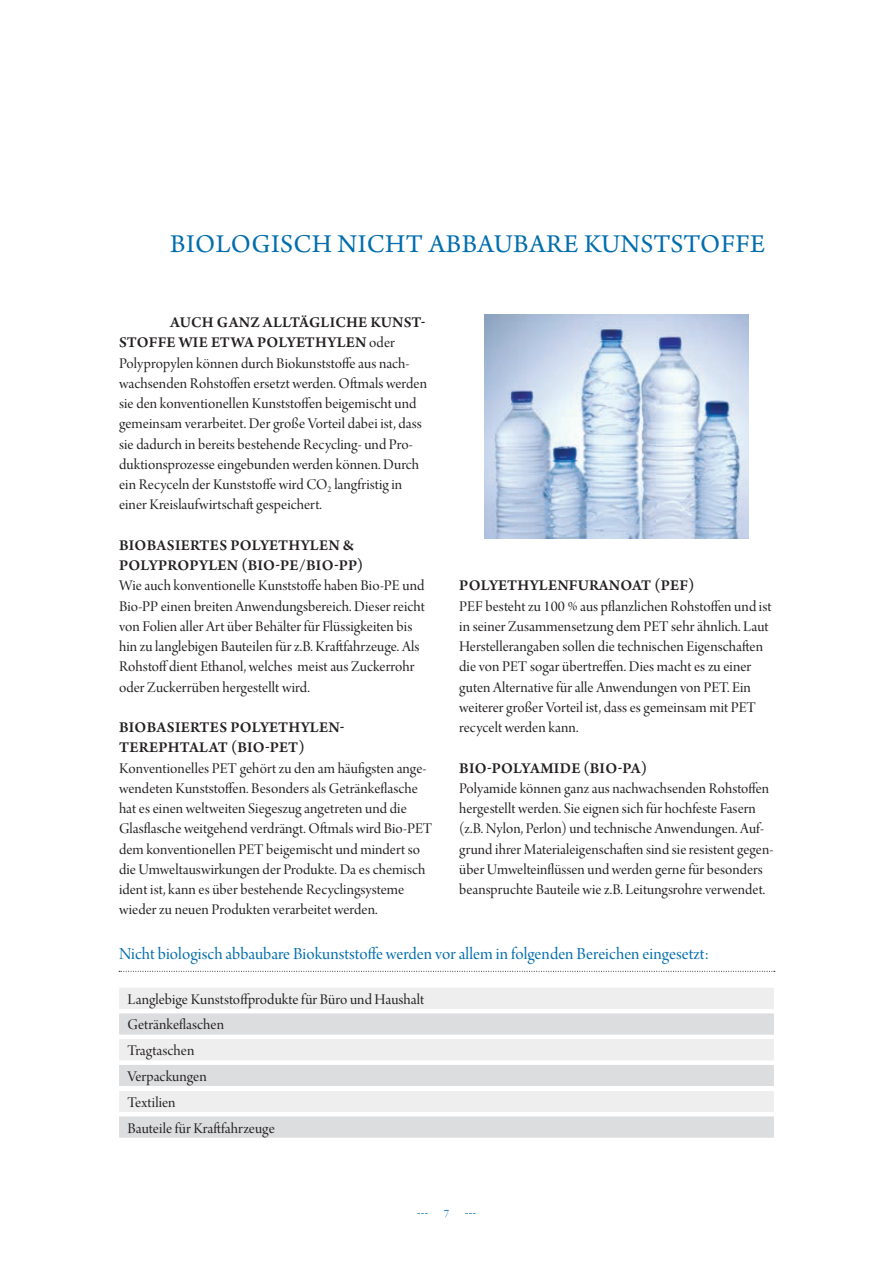
<style>
.page{position:relative;width:893px;height:1263px;background:#fff}
.page>*{position:absolute;margin:0;border:0;box-sizing:border-box;transform-origin:0 0}
.t1{font:27px "Arno Pro";letter-spacing:.015em;color:#006dad}
.t2{font:18px "Arno Pro Display";letter-spacing:.005em;color:#006dad}
.t3{font:15.75px/20.2px "Arno Pro Display";letter-spacing:.005em;color:#231f20}
.t4{font:600 15.75px/20.2px "Arno Pro";letter-spacing:.015em;color:#231f20}
.t5{font:12px "Arno Pro Display";color:#006dad}
.s1{font-family:"Arno Pro Display";font-weight:400}
</style>
<div class="page">
<img style="left:485px;top:315px;width:263px;height:224px">
<div style="left:119px;top:988px;width:655px;height:21px;background:#eeeeef"></div>
<svg style="left:119px;top:1013px;width:655px;height:125px;fill:#dcdddf"></svg>
<div style="left:119px;top:1086px;width:655px;height:5px;background:#fff"></div>
<svg style="left:119px;top:971px;width:656px;height:1px"></svg>
<h1 class="t1" style="left:170px;top:229px;width:597px">BIOLOGISCH NICHT ABBAUBARE KUNSTSTOFFE</h1>
<p class="t4" style="left:119px;top:313px;width:308px;text-indent:51px">AUCH GANZ ALLTÄGLICHE KUNST-<br>STOFFE WIE ETWA POLYETHYLEN <span class="s1">oder</span></p>
<p class="t3" style="left:119px;top:354px;width:309px">Polypropylen können durch Biokunststoffe aus nach&shy;wachsenden Rohstoffen ersetzt werden. Oftmals werden sie den konventionellen Kunststoffen beigemischt und gemeinsam verarbeitet. Der große Vorteil dabei ist, dass sie dadurch in bereits bestehende Recycling- und Pro&shy;duktionsprozesse eingebunden werden können. Durch ein Recyceln der Kunststoffe wird CO<sub>2</sub> langfristig in einer Kreislaufwirtschaft gespeichert.</p>
<p class="t4" style="left:119px;top:536px;width:246px">BIOBASIERTES POLYETHYLEN &amp;<br>POLYPROPYLEN (BIO-PE/BIO-PP)</p>
<p class="t3" style="left:119px;top:577px;width:307px">Wie auch konventionelle Kunststoffe haben Bio-PE und Bio-PP einen breiten Anwendungsbereich. Dieser reicht von Folien aller Art über Behälter für Flüssigkeiten bis hin zu langlebigen Bauteilen für z.B. Kraftfahrzeuge. Als Rohstoff dient Ethanol, welches meist aus Zuckerrohr oder Zuckerrüben hergestellt wird.</p>
<p class="t4" style="left:119px;top:718px;width:227px">BIOBASIERTES POLYETHYLEN-<br>TEREPHTALAT (BIO-PET)</p>
<p class="t3" style="left:119px;top:759px;width:315px">Konventionelles PET gehört zu den am häufigsten ange&shy;wendeten Kunststoffen. Besonders als Getränkeflasche hat es einen weltweiten Siegeszug angetreten und die Glasflasche weitgehend verdrängt. Oftmals wird Bio-PET dem konventionellen PET beigemischt und mindert so die Umweltauswirkungen der Produkte. Da es chemisch ident ist, kann es über bestehende Recyclingsysteme wieder zu neuen Produkten verarbeitet werden.</p>
<p class="t4" style="left:459px;top:576px;width:237px">POLYETHYLENFURANOAT (PEF)</p>
<p class="t3" style="left:459px;top:597px;width:314px">PEF besteht zu 100 % aus pflanzlichen Rohstoffen und ist in seiner Zusammensetzung dem PET sehr ähnlich. Laut Herstellerangaben sollen die technischen Eigenschaften die von PET sogar übertreffen. Dies macht es zu einer guten Alternative für alle Anwendungen von PET. Ein weiterer großer Vorteil ist, dass es gemeinsam mit PET recycelt werden kann.</p>
<p class="t4" style="left:459px;top:759px;width:189px">BIO-POLYAMIDE (BIO-PA)</p>
<p class="t3" style="left:459px;top:779px;width:315px">Polyamide können ganz aus nachwachsenden Rohstoffen hergestellt werden. Sie eignen sich für hochfeste Fasern (z.B. Nylon, Perlon) und technische Anwendungen. Auf&shy;grund ihrer Materialeigenschaften sind sie resistent gegen&shy;über Umwelteinflüssen und werden gerne für besonders beanspruchte Bauteile wie z.B. Leitungsrohre verwendet.</p>
<p class="t2" style="left:119px;top:943px;width:591px">Nicht biologisch abbaubare Biokunststoffe werden vor allem in folgenden Bereichen eingesetzt:</p>
<p class="t3" style="left:128px;top:987px;width:298px;line-height:25.8px">Langlebige Kunststoffprodukte für Büro und Haushalt<br>Getränkeflaschen<br>Tragtaschen<br>Verpackungen<br>Textilien<br>Bauteile für Kraftfahrzeuge</p>
<p class="t5" style="left:444px;top:1207px;width:7px">7</p>
</div>
